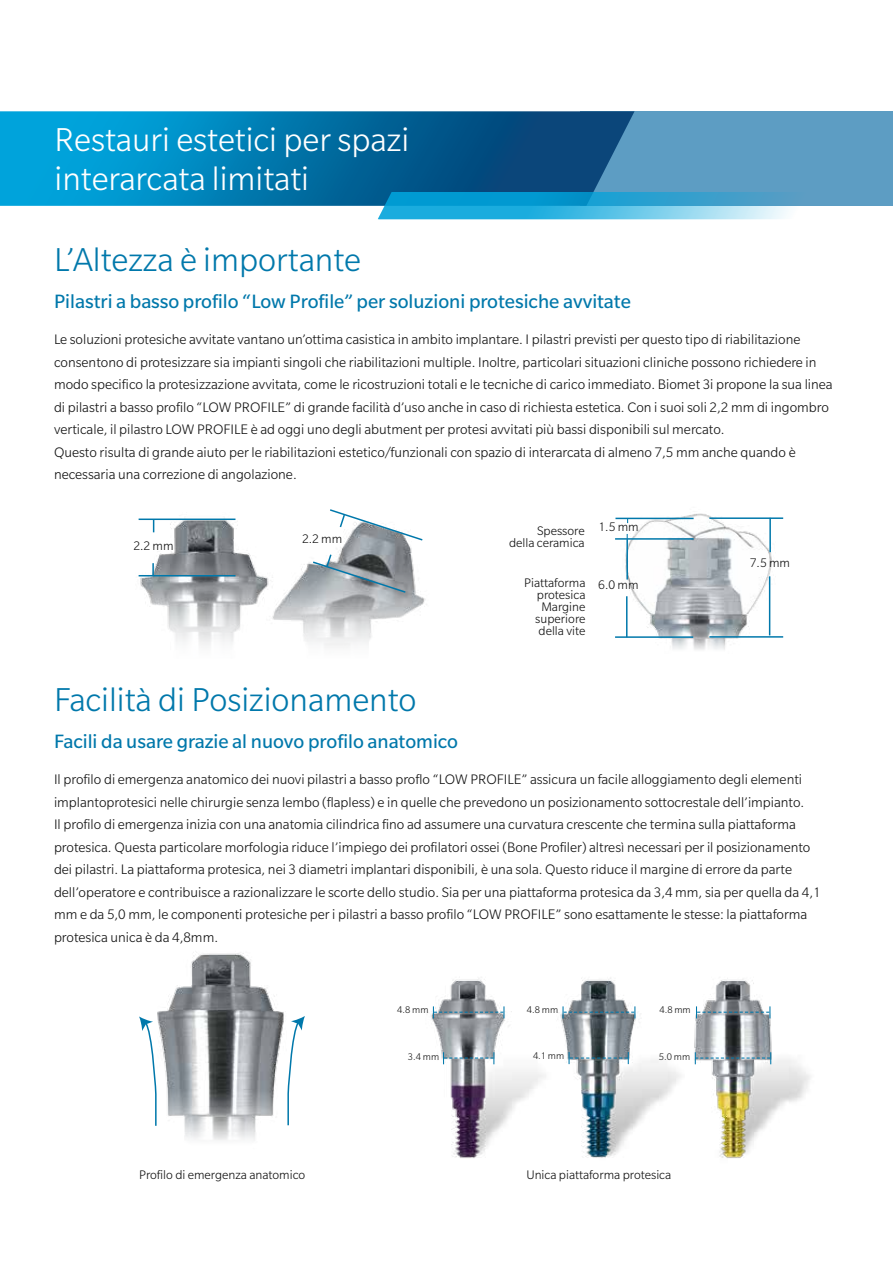
<style>
.page{position:relative;width:893px;height:1263px;background:#fff}
.page>*{position:absolute;margin:0;border:0;box-sizing:border-box;transform-origin:0 0}
.t1{font:300 36px "Slate Pro";color:#0078ab}
.t2{font:300 36px/39px "Slate Pro";color:#fff}
.t3{font:21px "Slate Pro";color:#0078ab}
.t4{font:300 15px/22.5px "Slate Pro";color:#121212}
.t5{font:300 13.5px/12px "Slate Pro";color:#121212;text-align:right}
.t6{font:300 10.5px "Slate Pro";color:#121212}
</style>
<div class="page">
<div style="left:580px;top:111px;width:313px;height:95px;background:#5d9dc3"></div>
<img style="left:138px;top:518px;width:288px;height:128px">
<hr style="left:139px;top:575px;width:96px;height:1px;background:#0078ab">
<hr style="left:139px;top:518px;width:96px;height:2px;background:#0078ab">
<svg style="left:153px;top:520px;width:1px;height:12px"></svg>
<svg style="left:152px;top:563px;width:2px;height:12px"></svg>
<svg style="left:328px;top:509px;width:96px;height:33px"></svg>
<svg style="left:311px;top:553px;width:96px;height:41px;background:#90989e"></svg>
<img style="left:615px;top:513px;width:169px;height:137px">
<hr style="left:615px;top:636px;width:78px;height:2px;background:#0078ab">
<hr style="left:626px;top:539px;width:2px;height:40px;background:#0078ab">
<hr style="left:626px;top:596px;width:1px;height:41px;background:#0078ab">
<hr style="left:615px;top:538px;width:79px;height:2px;background:#0078ab">
<hr style="left:615px;top:518px;width:79px;height:1px;background:#0078ab">
<hr style="left:709px;top:636px;width:74px;height:2px;background:#0078ab">
<hr style="left:709px;top:517px;width:74px;height:2px;background:#0078ab">
<hr style="left:769px;top:518px;width:2px;height:34px;background:#0078ab">
<hr style="left:769px;top:576px;width:1px;height:59px;background:#0078ab">
<svg style="left:0;top:111px;width:634px;height:95px;background:#0575aa"></svg>
<svg style="left:378px;top:192px;width:412px;height:27px;background:#3aaed9"></svg>
<img style="left:157px;top:953px;width:653px;height:205px">
<svg style="left:433px;top:1006px;width:71px;height:12px"></svg>
<svg style="left:443px;top:1052px;width:51px;height:12px"></svg>
<svg style="left:562px;top:1006px;width:73px;height:12px"></svg>
<svg style="left:568px;top:1052px;width:61px;height:12px"></svg>
<svg style="left:696px;top:1006px;width:74px;height:12px"></svg>
<svg style="left:695px;top:1052px;width:76px;height:12px"></svg>
<svg style="left:287px;top:1016px;width:18px;height:109px"></svg>
<svg style="left:139px;top:1016px;width:18px;height:110px"></svg>
<h1 class="t2" style="left:55px;top:120px;width:356px">Restauri estetici per spazi interarcata limitati</h1>
<h1 class="t1" style="left:54px;top:241px;width:309px">L’Altezza è importante</h1>
<h2 class="t3" style="left:54px;top:291px;width:578px">Pilastri a basso profilo “Low Profile” per soluzioni protesiche avvitate</h2>
<p class="t4" style="left:54px;top:328px;width:780px">Le soluzioni protesiche avvitate vantano un’ottima casistica in ambito implantare. I pilastri previsti per questo tipo di riabilitazione consentono di protesizzare sia impianti singoli che riabilitazioni multiple. Inoltre, particolari situazioni cliniche possono richiedere in modo specifico la protesizzazione avvitata, come le ricostruzioni totali e le tecniche di carico immediato. Biomet 3i propone la sua linea di pilastri a basso profilo “LOW PROFILE” di grande facilità d’uso anche in caso di richiesta estetica. Con i suoi soli 2,2 mm di ingombro verticale, il pilastro LOW PROFILE è ad oggi uno degli abutment per protesi avvitati più bassi disponibili sul mercato.<br>Questo risulta di grande aiuto per le riabilitazioni estetico/funzionali con spazio di interarcata di almeno 7,5 mm anche quando è necessaria una correzione di angolazione.</p>
<p class="t5" style="left:133px;top:539px;width:42px">2.2 mm</p>
<p class="t5" style="left:302px;top:533px;width:42px">2.2 mm</p>
<p class="t5" style="left:509px;top:525px;width:77px">Spessore della ceramica</p>
<p class="t5" style="left:524px;top:577px;width:63px">Piattaforma protesica<br>Margine superiore della vite</p>
<p class="t5" style="left:598px;top:521px;width:42px">1.5 mm</p>
<p class="t5" style="left:598px;top:579px;width:42px">6.0 mm</p>
<p class="t5" style="left:750px;top:556px;width:42px">7.5 mm</p>
<h1 class="t1" style="left:54px;top:681px;width:364px">Facilità di Posizionamento</h1>
<h2 class="t3" style="left:54px;top:730px;width:406px">Facili da usare grazie al nuovo profilo anatomico</h2>
<p class="t4" style="left:54px;top:768px;width:768px">Il profilo di emergenza anatomico dei nuovi pilastri a basso proflo “LOW PROFILE” assicura un facile alloggiamento degli elementi implantoprotesici nelle chirurgie senza lembo (flapless) e in quelle che prevedono un posizionamento sottocrestale dell’impianto.<br>Il profilo di emergenza inizia con una anatomia cilindrica fino ad assumere una curvatura crescente che termina sulla piattaforma protesica. Questa particolare morfologia riduce l’impiego dei profilatori ossei (Bone Profiler) altresì necessari per il posizionamento dei pilastri. La piattaforma protesica, nei 3 diametri implantari disponibili, è una sola. Questo riduce il margine di errore da parte dell’operatore e contribuisce a razionalizzare le scorte dello studio. Sia per una piattaforma protesica da 3,4 mm, sia per quella da 4,1 mm e da 5,0 mm, le componenti protesiche per i pilastri a basso profilo “LOW PROFILE” sono esattamente le stesse: la piattaforma protesica unica è da 4,8mm.</p>
<p class="t6" style="left:397px;top:1004px;width:33px">4.8 mm</p>
<p class="t6" style="left:408px;top:1051px;width:33px">3.4 mm</p>
<p class="t6" style="left:527px;top:1004px;width:33px">4.8 mm</p>
<p class="t6" style="left:533px;top:1050px;width:33px">4.1 mm</p>
<p class="t6" style="left:659px;top:1004px;width:33px">4.8 mm</p>
<p class="t6" style="left:659px;top:1051px;width:33px">5.0 mm</p>
<p class="t5" style="left:139px;top:1169px;width:168px">Profilo di emergenza anatomico</p>
<p class="t5" style="left:526px;top:1169px;width:146px">Unica piattaforma protesica</p>
</div>
